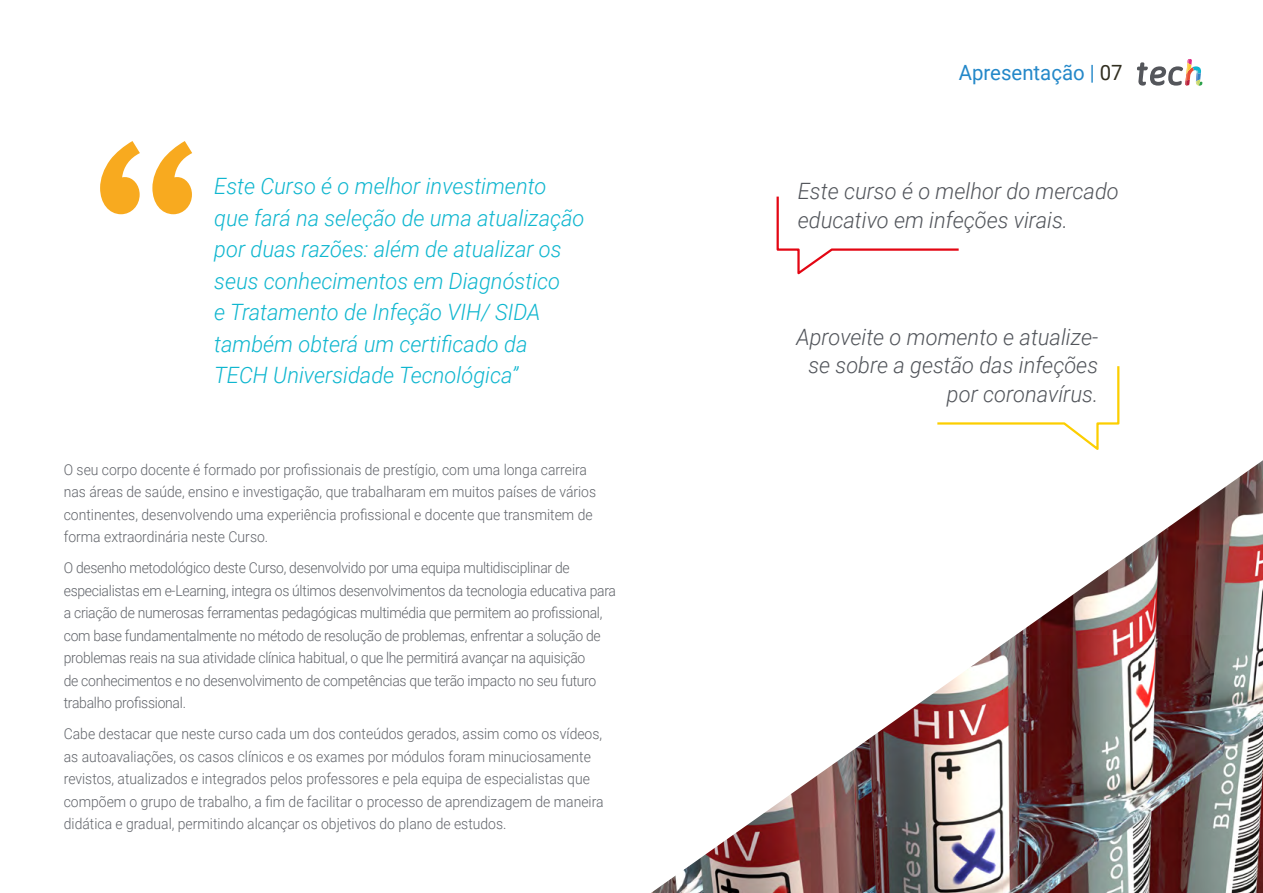
<style>
.page{position:relative;width:1263px;height:893px;background:#fff}
.page>*{position:absolute;margin:0;border:0;box-sizing:border-box;transform-origin:0 0}
.t1{font:italic 300 22.5px/31.5px "Roboto";color:#0fb6cf}
.t2{font:italic 300 22.5px/28.5px "Roboto";color:#52555b;text-align:right}
.t3{font:21px "Roboto";color:#2488c9}
.t4{font:300 15px/22.5px "Roboto";color:#61646a;scale:.93 1}
.t5{font:300 15px/22.5px "Roboto";letter-spacing:-.02em;color:#61646a;scale:.93 1}
.s1{color:#312e20}
</style>
<div class="page">
<svg style="left:100px;top:141px;width:92px;height:73px"></svg>
<img style="left:651px;top:460px;width:612px;height:433px">
<svg style="left:1137px;top:59px;width:65px;height:27px"></svg>
<svg style="left:937px;top:366px;width:183px;height:84px"></svg>
<svg style="left:776px;top:196px;width:183px;height:79px"></svg>
<p class="t1" style="left:214px;top:169px;width:372px">Este Curso é o melhor investimento que fará na seleção de uma atualização por duas razões: além de atualizar os seus conhecimentos em Diagnóstico<br>e Tratamento de Infeção VIH/ SIDA também obterá um certificado da TECH Universidade Tecnológica”</p>
<p class="t4" style="left:64px;top:457px;width:574px">O seu corpo docente é formado por profissionais de prestígio, com uma longa carreira nas áreas de saúde, ensino e investigação, que trabalharam em muitos países de vários continentes, desenvolvendo uma experiência profissional e docente que transmitem de forma extraordinária neste Curso.</p>
<p class="t5" style="left:64px;top:556px;width:595px">O desenho metodológico deste Curso, desenvolvido por uma equipa multidisciplinar de especialistas em e-Learning, integra os últimos desenvolvimentos da tecnologia educativa para a criação de numerosas ferramentas pedagógicas multimédia que permitem ao profissional, com base fundamentalmente no método de resolução de problemas, enfrentar a solução de problemas reais na sua atividade clínica habitual, o que lhe permitirá avançar na aquisição<br>de conhecimentos e no desenvolvimento de competências que terão impacto no seu futuro trabalho profissional.</p>
<p class="t4" style="left:64px;top:722px;width:582px">Cabe destacar que neste curso cada um dos conteúdos gerados, assim como os vídeos, as autoavaliações, os casos clínicos e os exames por módulos foram minuciosamente revistos, atualizados e integrados pelos professores e pela equipa de especialistas que compõem o grupo de trabalho, a fim de facilitar o processo de aprendizagem de maneira didática e gradual, permitindo alcançar os objetivos do plano de estudos.</p>
<h2 class="t3" style="left:959px;top:57px;width:165px">Apresentação | <span class="s1">07</span></h2>
<h1 class="t2" style="left:798px;top:176px;width:322px;text-align:left">Este curso é o melhor do mercado educativo em infeções virais.</h1>
<h1 class="t2" style="left:796px;top:322px;width:303px">Aproveite o momento e atualize&shy;se sobre a gestão das infeções por coronavírus.</h1>
</div>
